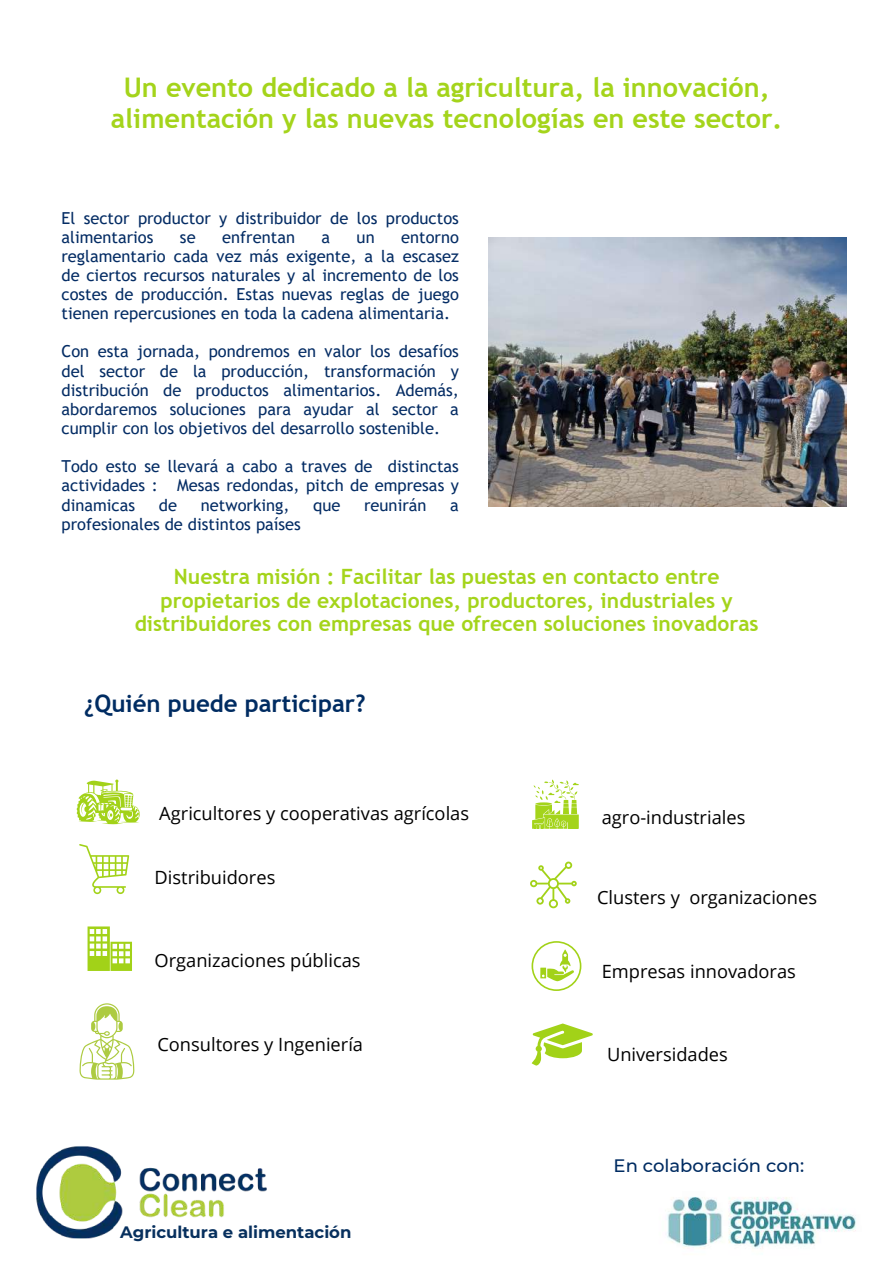
<style>
.page{position:relative;width:893px;height:1264px;background:#fff}
.page>*{position:absolute;margin:0;border:0;box-sizing:border-box;transform-origin:0 0}
.t1{font:700 27px/30.3px "Trebuchet MS";color:#a4d41b;text-align:center}
.t2{font:700 24px "Trebuchet MS";color:#002c62}
.t3{font:700 21px/23.7px "Trebuchet MS";color:#a4d41b;text-align:center}
.t4{font:18.3px "Open Sans";color:#000}
.t5{font:500 18px "Montserrat";color:#002c62}
.t6{font:16.5px/19.2px "Trebuchet MS";color:#042c64;text-align:justify}
.t7{font:700 16.5px "Montserrat";color:#07305e}
</style>
<div class="page">
<img style="left:667px;top:1196px;width:189px;height:53px">
<svg style="left:76px;top:779px;width:64px;height:45px"></svg>
<svg style="left:79px;top:844px;width:50px;height:50px"></svg>
<svg style="left:87px;top:926px;width:45px;height:44px"></svg>
<svg style="left:531px;top:1023px;width:61px;height:42px"></svg>
<svg style="left:532px;top:779px;width:46px;height:49px"></svg>
<svg style="left:530px;top:861px;width:46px;height:47px"></svg>
<svg style="left:531px;top:941px;width:50px;height:49px"></svg>
<svg style="left:79px;top:1003px;width:56px;height:76px"></svg>
<img style="left:488px;top:237px;width:358px;height:269px">
<img style="left:36px;top:1146px;width:231px;height:92px">
<h1 class="t1" style="left:111px;top:72px;width:673px">Un evento dedicado a la agricultura, la innovación, alimentación y las nuevas tecnologías en este sector.</h1>
<p class="t6" style="left:61px;top:208px;width:399px">El sector productor y distribuidor de los productos alimentarios</p>
<p class="t6" style="left:180px;top:227px;width:17px">se</p>
<p class="t6" style="left:222px;top:227px;width:74px">enfrentan</p>
<p class="t6" style="left:321px;top:227px;width:10px">a</p>
<p class="t6" style="left:356px;top:227px;width:20px">un</p>
<p class="t6" style="left:61px;top:227px;width:399px;text-indent:339px">entorno reglamentario cada vez más exigente, a la escasez de ciertos recursos naturales y al incremento de los costes de producción. Estas nuevas reglas de juego tienen repercusiones en toda la cadena alimentaria.</p>
<p class="t6" style="left:61px;top:342px;width:399px">Con esta jornada, pondremos en valor los desafíos del sector de la producción, transformación y distribución de productos alimentarios. Además, abordaremos soluciones para ayudar al sector a cumplir con los objetivos del desarrollo sostenible.</p>
<p class="t6" style="left:61px;top:457px;width:399px">Todo esto se llevará a cabo a traves de distinctas actividades : Mesas redondas, pitch de empresas y dinamicas</p>
<p class="t6" style="left:159px;top:495px;width:20px">de</p>
<p class="t6" style="left:201px;top:495px;width:90px">networking,</p>
<p class="t6" style="left:313px;top:495px;width:29px">que</p>
<p class="t6" style="left:364px;top:495px;width:64px">reunirán</p>
<p class="t6" style="left:450px;top:495px;width:10px">a</p>
<p class="t6" style="left:61px;top:514px;width:241px">profesionales de distintos países</p>
<p class="t3" style="left:135px;top:564px;width:625px">Nuestra misión : Facilitar las puestas en contacto entre propietarios de explotaciones, productores, industriales y distribuidores con empresas que ofrecen soluciones inovadoras</p>
<h2 class="t2" style="left:84px;top:689px;width:283px">¿Quién puede participar?</h2>
<p class="t4" style="left:159px;top:800px;width:311px">Agricultores y cooperativas agrícolas</p>
<p class="t4" style="left:154px;top:864px;width:122px">Distribuidores</p>
<p class="t4" style="left:154px;top:947px;width:207px">Organizaciones públicas</p>
<p class="t4" style="left:157px;top:1031px;width:207px">Consultores y Ingeniería</p>
<p class="t7" style="left:120px;top:1222px;width:233px">Agricultura e alimentación</p>
<p class="t4" style="left:601px;top:804px;width:145px">agro-industriales</p>
<p class="t4" style="left:597px;top:884px;width:221px">Clusters y organizaciones</p>
<p class="t4" style="left:601px;top:958px;width:196px">Empresas innovadoras</p>
<p class="t4" style="left:607px;top:1041px;width:122px">Universidades</p>
<p class="t5" style="left:613px;top:1154px;width:192px">En colaboración con:</p>
</div>
